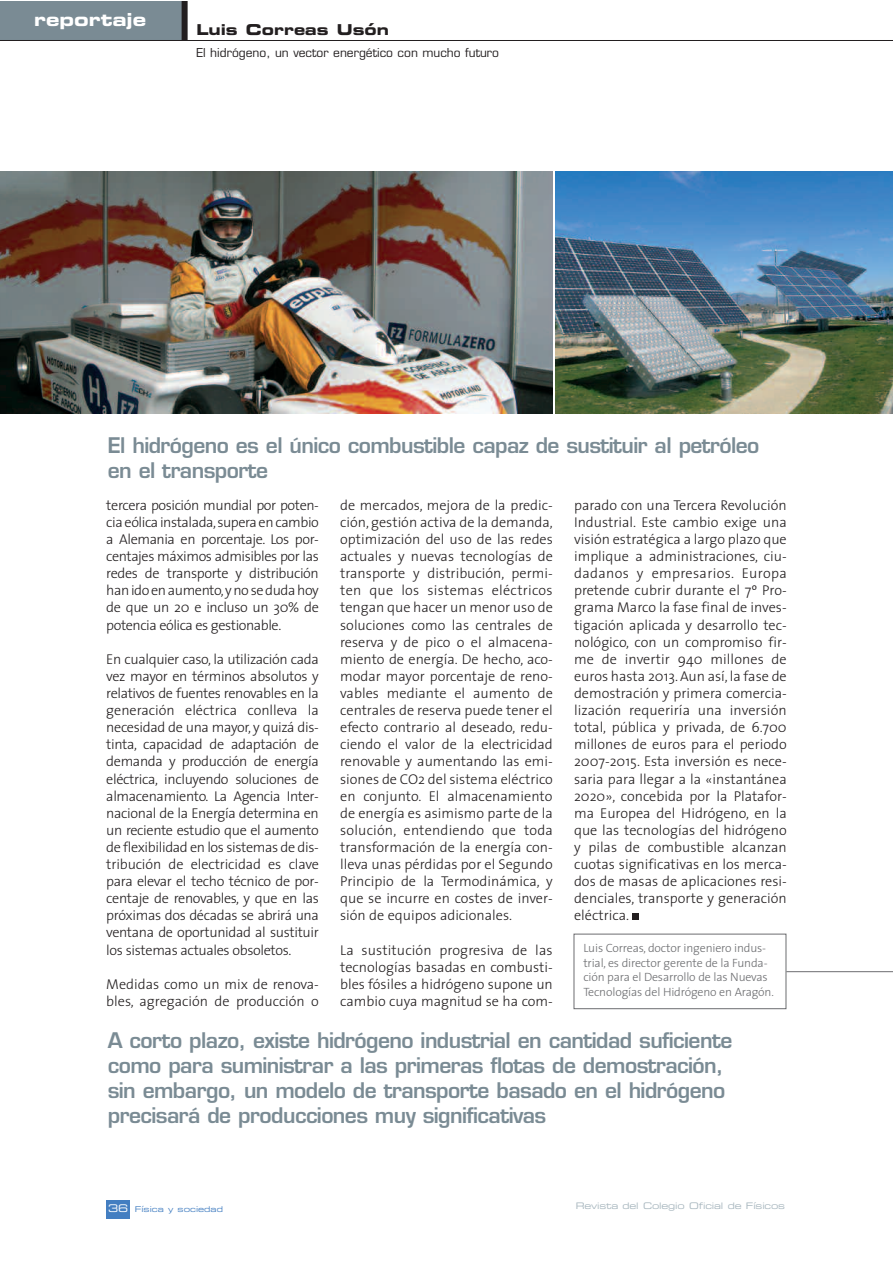
<style>
.page{position:relative;width:893px;height:1263px;background:#fff}
.page>*{position:absolute;margin:0;border:0;box-sizing:border-box;transform-origin:0 0}
.t1{font:600 21px/25.2px "Eurostile";letter-spacing:-.03em;color:#7a8b94}
.t2{font:18px "Eurostile Bold Extended Two";color:#fff}
.t3{font:15px "Eurostile Bold Extended Two";color:#231f20}
.t4{font:300 14.25px/17.1px "The Sans";color:#231f20;text-align:justify}
.t5{font:300 12px/14.4px "The Sans";letter-spacing:-.015em;color:#6c6d70}
.t6{font:12px "Eurostile";color:#231f20}
.t7{font:9px "Eurostile Extended Two";letter-spacing:-.02em;color:#a7b6be}
.t8{font:7.95px "Eurostile Extended Two";color:#437ec1}
.s1{font-size:10.5px;color:#fff}
</style>
<div class="page">
<div style="left:107px;top:1200px;width:23px;height:19px;background:#437ec1"></div>
<div style="left:0;top:1px;width:185px;height:39px;background:#7a8b94"></div>
<hr style="left:0;top:40px;width:892px;height:1px;background:#231f20">
<div style="left:182px;top:1px;width:6px;height:39px;background:#231f20"></div>
<img style="left:555px;top:171px;width:337px;height:242px">
<img style="left:0;top:171px;width:553px;height:242px">
<div style="left:574px;top:934px;width:212px;height:75px;border:1px solid #6c6d70"></div>
<hr style="left:786px;top:971px;width:106px;height:1px;background:#6c6d70">
<div style="left:632px;top:913px;width:7px;height:7px;background:#231f20"></div>
<p class="t2" style="left:34px;top:13px;width:114px">reportaje</p>
<p class="t3" style="left:196px;top:25px;width:194px">Luis Correas Usón</p>
<p class="t6" style="left:196px;top:48px;width:304px">El hidrógeno, un vector energético con mucho futuro</p>
<h1 class="t1" style="left:108px;top:435px;width:653px">El hidrógeno es el único combustible capaz de sustituir al petróleo en el transporte</h1>
<p class="t4" style="left:106px;top:498px;width:214px">tercera posición mundial por poten&shy;cia eólica instalada,supera en cambio a Alemania en porcentaje. Los por&shy;centajes máximos admisibles por las redes de transporte y distribución han ido en aumento,y no se duda hoy de que un 20 e incluso un 30% de potencia eólica es gestionable.</p>
<p class="t4" style="left:106px;top:652px;width:214px">En cualquier caso, la utilización cada vez mayor en términos absolutos y relativos de fuentes renovables en la generación eléctrica conlleva la necesidad de una mayor, y quizá dis&shy;tinta, capacidad de adaptación de demanda y producción de energía eléctrica, incluyendo soluciones de almacenamiento. La Agencia Inter&shy;nacional de la Energía determina en un reciente estudio que el aumento de flexibilidad en los sistemas de dis&shy;tribución de electricidad es clave para elevar el techo técnico de por&shy;centaje de renovables, y que en las próximas dos décadas se abrirá una ventana de oportunidad al sustituir los sistemas actuales obsoletos.</p>
<p class="t4" style="left:106px;top:977px;width:214px">Medidas como un mix de renova&shy;bles, agregación de producción o</p>
<p class="t4" style="left:340px;top:498px;width:214px">de mercados, mejora de la predic&shy;ción, gestión activa de la demanda, optimización del uso de las redes actuales y nuevas tecnologías de transporte y distribución, permi&shy;ten que los sistemas eléctricos tengan que hacer un menor uso de soluciones como las centrales de reserva y de pico o el almacena&shy;miento de energía. De hecho, aco&shy;modar mayor porcentaje de reno&shy;vables mediante el aumento de centrales de reserva puede tener el efecto contrario al deseado, redu&shy;ciendo el valor de la electricidad renovable y aumentando las emi&shy;siones de CO2 del sistema eléctrico en conjunto. El almacenamiento de energía es asimismo parte de la solución, entendiendo que toda transformación de la energía con&shy;lleva unas pérdidas por el Segundo Principio de la Termodinámica, y que se incurre en costes de inver&shy;sión de equipos adicionales.</p>
<p class="t4" style="left:340px;top:942px;width:214px">La sustitución progresiva de las tecnologías basadas en combusti&shy;bles fósiles a hidrógeno supone un cambio cuya magnitud se ha com-</p>
<p class="t4" style="left:574px;top:498px;width:214px">parado con una Tercera Revolución Industrial. Este cambio exige una visión estratégica a largo plazo que implique a administraciones, ciu&shy;dadanos y empresarios. Europa pretende cubrir durante el 7º Pro&shy;grama Marco la fase final de inves&shy;tigación aplicada y desarrollo tec&shy;nológico, con un compromiso fir&shy;me de invertir 940 millones de euros hasta 2013. Aun así, la fase de demostración y primera comercia&shy;lización requeriría una inversión total, pública y privada, de 6.700 millones de euros para el periodo 2007-2015. Esta inversión es nece&shy;saria para llegar a la «instantánea 2020», concebida por la Platafor&shy;ma Europea del Hidrógeno, en la que las tecnologías del hidrógeno y pilas de combustible alcanzan cuotas significativas en los merca&shy;dos de masas de aplicaciones resi&shy;denciales, transporte y generación eléctrica.</p>
<p class="t5" style="left:583px;top:942px;width:192px">Luis Correas, doctor ingeniero indus&shy;trial, es director gerente de la Funda&shy;ción para el Desarrollo de las Nuevas Tecnologías del Hidrógeno en Aragón.</p>
<h1 class="t1" style="left:108px;top:1029px;width:626px">A corto plazo, existe hidrógeno industrial en cantidad suficiente como para suministrar a las primeras flotas de demostración, sin embargo, un modelo de transporte basado en el hidrógeno precisará de producciones muy significativas</h1>
<p class="t8" style="left:108px;top:1206px;width:116px"><span class="s1">36</span> Física y sociedad</p>
<p class="t7" style="left:576px;top:1202px;width:211px">Revista del Colegio Oficial de Físicos</p>
</div>
